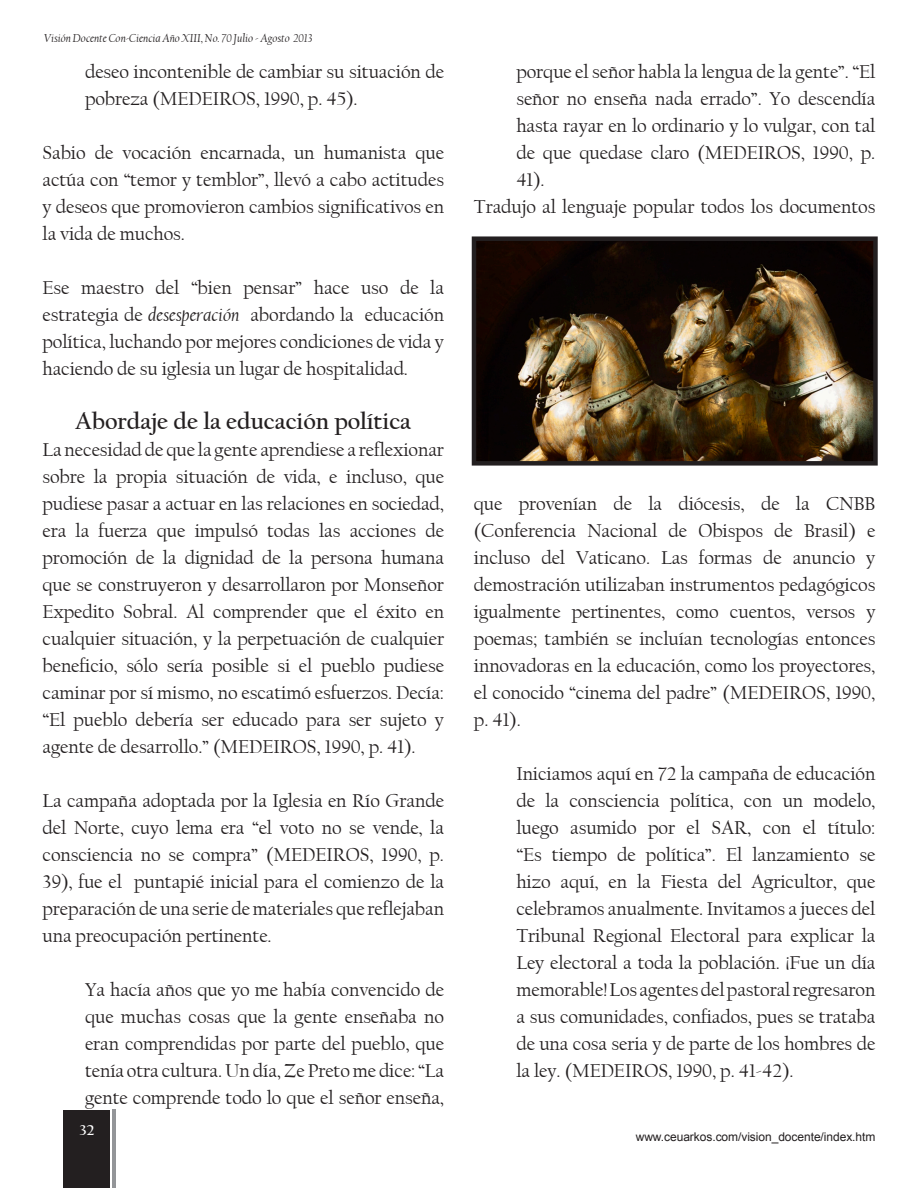
<style>
.page{position:relative;width:918px;height:1188px;background:#fff}
.page>*{position:absolute;margin:0;border:0;box-sizing:border-box;transform-origin:0 0}
.t1{font:700 24px "Californian FB";letter-spacing:-.005em;color:#231f20}
.t2{font:19.5px/27px "Californian FB";letter-spacing:-.005em;color:#231f20;text-align:justify}
.t3{font:700 15px "Californian FB";color:#fff}
.t4{font:italic 12px "Californian FB";letter-spacing:-.005em;color:#231f20}
.t5{font:12px "Arial";letter-spacing:-.005em;color:#231f20}
.s1{font-style:italic}
</style>
<div class="page">
<div style="left:64px;top:1110px;width:46px;height:78px;background:#231f20"></div>
<hr style="left:113px;top:1110px;width:3px;height:78px;background:#939598">
<img style="left:477px;top:241px;width:396px;height:220px">
<div style="left:472px;top:236px;width:406px;height:230px;border:4px solid #231f20"></div>
<p class="t4" style="left:44px;top:31px;width:270px">Visión Docente Con-Ciencia Año XIII, No. 70 Julio - Agosto 2013</p>
<p class="t2" style="left:85px;top:59px;width:361px">deseo incontenible de cambiar su situación de pobreza (MEDEIROS, 1990, p. 45).</p>
<p class="t2" style="left:43px;top:140px;width:403px">Sabio de vocación encarnada, un humanista que actúa con “temor y temblor”, llevó a cabo actitudes y deseos que promovieron cambios significativos en la vida de muchos.</p>
<p class="t2" style="left:43px;top:275px;width:403px">Ese maestro del “bien pensar” hace uso de la estrategia de <span class="s1">desesperación</span> abordando la educación política, luchando por mejores condiciones de vida y haciendo de su iglesia un lugar de hospitalidad.</p>
<p class="t1" style="left:75px;top:408px;width:338px">Abordaje de la educación política</p>
<p class="t2" style="left:43px;top:437px;width:403px">La necesidad de que la gente aprendiese a reflexionar sobre la propia situación de vida, e incluso, que pudiese pasar a actuar en las relaciones en sociedad, era la fuerza que impulsó todas las acciones de promoción de la dignidad de la persona humana que se construyeron y desarrollaron por Monseñor Expedito Sobral. Al comprender que el éxito en cualquier situación, y la perpetuación de cualquier beneficio, sólo sería posible si el pueblo pudiese caminar por sí mismo, no escatimó esfuerzos. Decía: “El pueblo debería ser educado para ser sujeto y agente de desarrollo.” (MEDEIROS, 1990, p. 41).</p>
<p class="t2" style="left:43px;top:788px;width:403px">La campaña adoptada por la Iglesia en Río Grande del Norte, cuyo lema era “el voto no se vende, la consciencia no se compra” (MEDEIROS, 1990, p.<br>39), fue el puntapié inicial para el comienzo de la preparación de una serie de materiales que reflejaban una preocupación pertinente.</p>
<p class="t2" style="left:85px;top:977px;width:361px">Ya hacía años que yo me había convencido de que muchas cosas que la gente enseñaba no eran comprendidas por parte del pueblo, que tenía otra cultura. Un día, Ze Preto me dice: “La gente comprende todo lo que el señor enseña,</p>
<p class="t3" style="left:79px;top:1121px;width:17px">32</p>
<p class="t2" style="left:516px;top:59px;width:361px">porque el señor habla la lengua de la gente”. “El señor no enseña nada errado”. Yo descendía hasta rayar en lo ordinario y lo vulgar, con tal de que quedase claro (MEDEIROS, 1990, p.<br>41).</p>
<p class="t2" style="left:474px;top:194px;width:403px">Tradujo al lenguaje popular todos los documentos</p>
<p class="t2" style="left:474px;top:491px;width:403px">que provenían de la diócesis, de la CNBB (Conferencia Nacional de Obispos de Brasil) e incluso del Vaticano. Las formas de anuncio y demostración utilizaban instrumentos pedagógicos igualmente pertinentes, como cuentos, versos y poemas; también se incluían tecnologías entonces innovadoras en la educación, como los proyectores, el conocido “cinema del padre” (MEDEIROS, 1990, p. 41).</p>
<p class="t2" style="left:516px;top:761px;width:361px">Iniciamos aquí en 72 la campaña de educación de la consciencia política, con un modelo, luego asumido por el SAR, con el título: “Es tiempo de política”. El lanzamiento se hizo aquí, en la Fiesta del Agricultor, que celebramos anualmente. Invitamos a jueces del Tribunal Regional Electoral para explicar la Ley electoral a toda la población. ¡Fue un día memorable! Los agentes del pastoral regresaron a sus comunidades, confiados, pues se trataba de una cosa seria y de parte de los hombres de la ley. (MEDEIROS, 1990, p. 41-42).</p>
<p class="t5" style="left:636px;top:1129px;width:241px">www.ceuarkos.com/vision_docente/index.htm</p>
</div>
